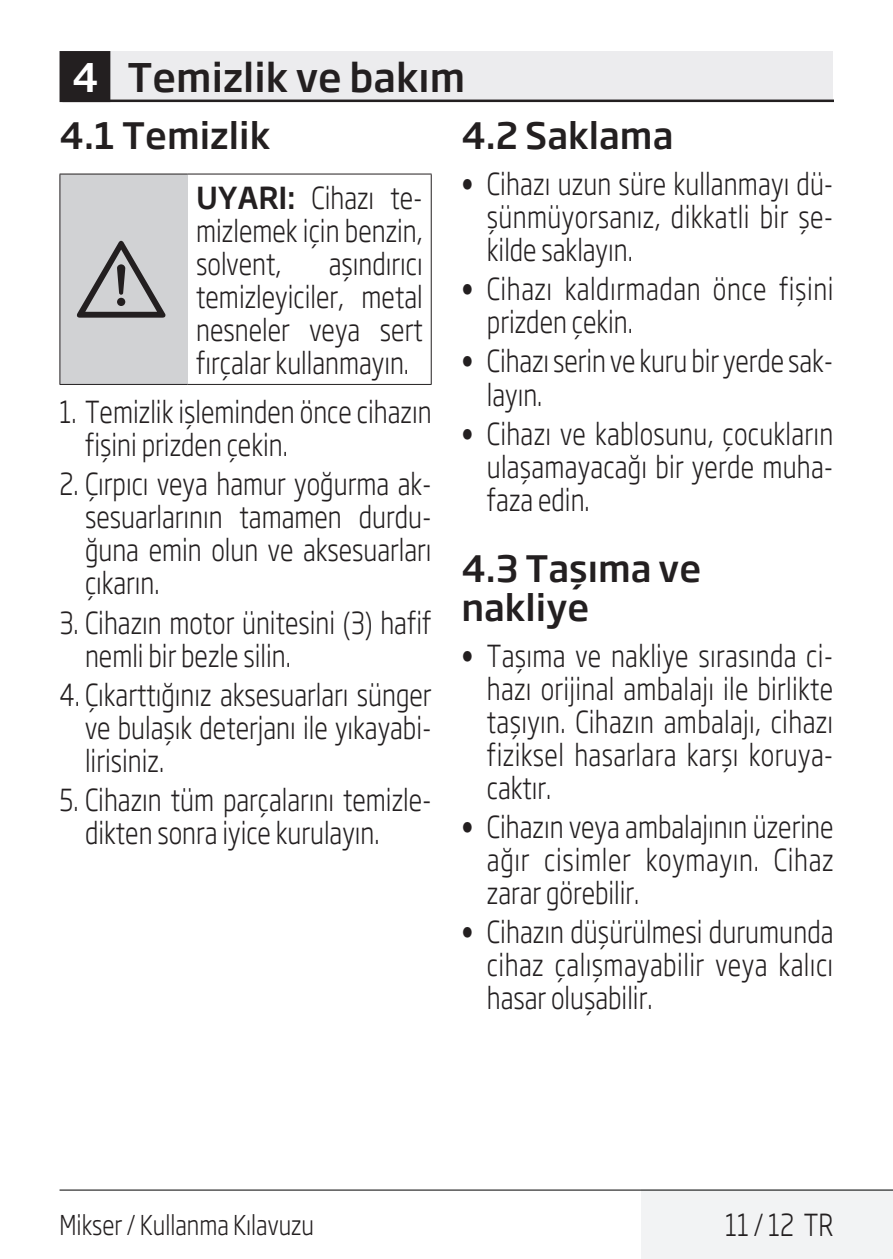
<style>
.page{position:relative;width:893px;height:1259px;background:#fff}
.page>*{position:absolute;margin:0;border:0;box-sizing:border-box;transform-origin:0 0}
.t1{font:96px "ZIWARNUN";color:#231f20}
.Unite_Baslik_Icerik{font:500 39px "Soho Gothic Pro";color:#231f20}
.Alt_Baslik_Icerik{font:500 36px/39px "Soho Gothic Pro";color:#231f20}
.Duz_Metin{font:300 30px/33px "Soho Gothic Pro";color:#231f20;text-align:justify;scale:.8 1}
.Duz_Metin-2{font:300 30px/33px "Soho Gothic Pro";letter-spacing:.02em;color:#231f20;scale:.8 1}
.t2{font:300 27px "Soho Gothic Pro";color:#231f20;scale:.8 1}
.s1{color:#fff}
.s2{font-weight:500}
.s3{font-family:"Helvetica Neue LT Pro";font-weight:700;font-stretch:condensed}
</style>
<div class="page">
<div style="left:62px;top:51px;width:771px;height:50px;background:#ececee"></div>
<hr style="left:62px;top:100px;width:771px;height:2px;background:#231f20">
<div style="left:61px;top:53px;width:48px;height:48px;background:#231f20"></div>
<div style="left:60px;top:51px;width:50px;height:51px;border:3px solid #231f20"></div>
<div style="left:641px;top:1189px;width:252px;height:70px;background:#f2f3f4"></div>
<hr style="left:60px;top:1189px;width:833px;height:1px;background:#000">
<div style="left:60px;top:174px;width:128px;height:210px;background:#d1d2d4"></div>
<hr style="left:188px;top:173px;width:244px;height:1px;background:#231f20">
<hr style="left:431px;top:174px;width:1px;height:210px;background:#231f20">
<hr style="left:188px;top:384px;width:244px;height:1px;background:#231f20">
<hr style="left:60px;top:384px;width:128px;height:1px;background:#231f20">
<hr style="left:60px;top:173px;width:128px;height:1px;background:#231f20">
<hr style="left:59px;top:174px;width:1px;height:210px;background:#231f20">
<p class="Unite_Baslik_Icerik" style="left:72px;top:47px;width:394px"><span class="s1">4</span> Temizlik ve bakım</p>
<p class="Alt_Baslik_Icerik" style="left:60px;top:114px;width:212px">4.1 Temizlik</p>
<p class="Duz_Metin" style="left:196px;top:179px;width:285px"><span class="s2">UYARI:</span> Cihazı te&shy;mizlemek için benzin, solvent,</p>
<p class="t1" style="left:77px;top:228px;width:94px">A</p>
<p class="Duz_Metin" style="left:196px;top:245px;width:285px;text-indent:133px">aşındırıcı temizleyiciler, metal nesneler veya sert fırçalar kullanmayın.</p>
<p class="Duz_Metin" style="left:85px;top:393px;width:435px;text-indent:-26px">1. Temizlik işleminden önce cihazın fişini prizden çekin.</p>
<p class="Duz_Metin" style="left:85px;top:466px;width:435px;text-indent:-26px">2. Çırpıcı veya hamur yoğurma ak&shy;sesuarlarının tamamen durdu&shy;ğuna emin olun ve aksesuarları çıkarın.</p>
<p class="Duz_Metin" style="left:85px;top:604px;width:435px;text-indent:-26px">3. Cihazın motor ünitesini (3) hafif nemli bir bezle silin.</p>
<p class="Duz_Metin" style="left:85px;top:676px;width:435px;text-indent:-26px">4. Çıkarttığınız aksesuarları sünger ve bulaşık deterjanı ile yıkayabi&shy;lirisiniz.</p>
<p class="Duz_Metin" style="left:85px;top:782px;width:435px;text-indent:-26px">5. Cihazın tüm parçalarını temizle&shy;dikten sonra iyice kurulayın.</p>
<p class="Alt_Baslik_Icerik" style="left:461px;top:114px;width:214px">4.2 Saklama</p>
<p class="Duz_Metin" style="left:487px;top:165px;width:435px;text-indent:-26px"><span class="s3">•</span> Cihazı uzun süre kullanmayı dü&shy;şünmüyorsanız, dikkatli bir şe&shy;kilde saklayın.</p>
<p class="Duz_Metin-2" style="left:487px;top:271px;width:435px;text-indent:-26px"><span class="s3">•</span> Cihazı kaldırmadan önce fişini prizden çekin.</p>
<p class="Duz_Metin" style="left:487px;top:343px;width:435px;text-indent:-26px"><span class="s3">•</span> Cihazı serin ve kuru bir yerde sak&shy;layın.</p>
<p class="Duz_Metin" style="left:487px;top:415px;width:435px;text-indent:-26px"><span class="s3">•</span> Cihazı ve kablosunu, çocukların ulaşamayacağı bir yerde muha&shy;faza edin.</p>
<p class="Alt_Baslik_Icerik" style="left:461px;top:547px;width:241px">4.3 Taşıma ve nakliye</p>
<p class="Duz_Metin" style="left:487px;top:637px;width:435px;text-indent:-26px"><span class="s3">•</span> Taşıma ve nakliye sırasında ci&shy;hazı orijinal ambalajı ile birlikte taşıyın. Cihazın ambalajı, cihazı fiziksel hasarlara karşı koruya&shy;caktır.</p>
<p class="Duz_Metin" style="left:487px;top:808px;width:435px;text-indent:-26px"><span class="s3">•</span> Cihazın veya ambalajının üzerine ağır cisimler koymayın. Cihaz zarar görebilir.</p>
<p class="Duz_Metin" style="left:487px;top:914px;width:435px;text-indent:-26px"><span class="s3">•</span> Cihazın düşürülmesi durumunda cihaz çalışmayabilir veya kalıcı hasar oluşabilir.</p>
<p class="t2" style="left:60px;top:1204px;width:320px">Mikser / Kullanma Kılavuzu</p>
<p class="Duz_Metin" style="left:725px;top:1207px;width:137px">11 / 12 TR</p>
</div>
